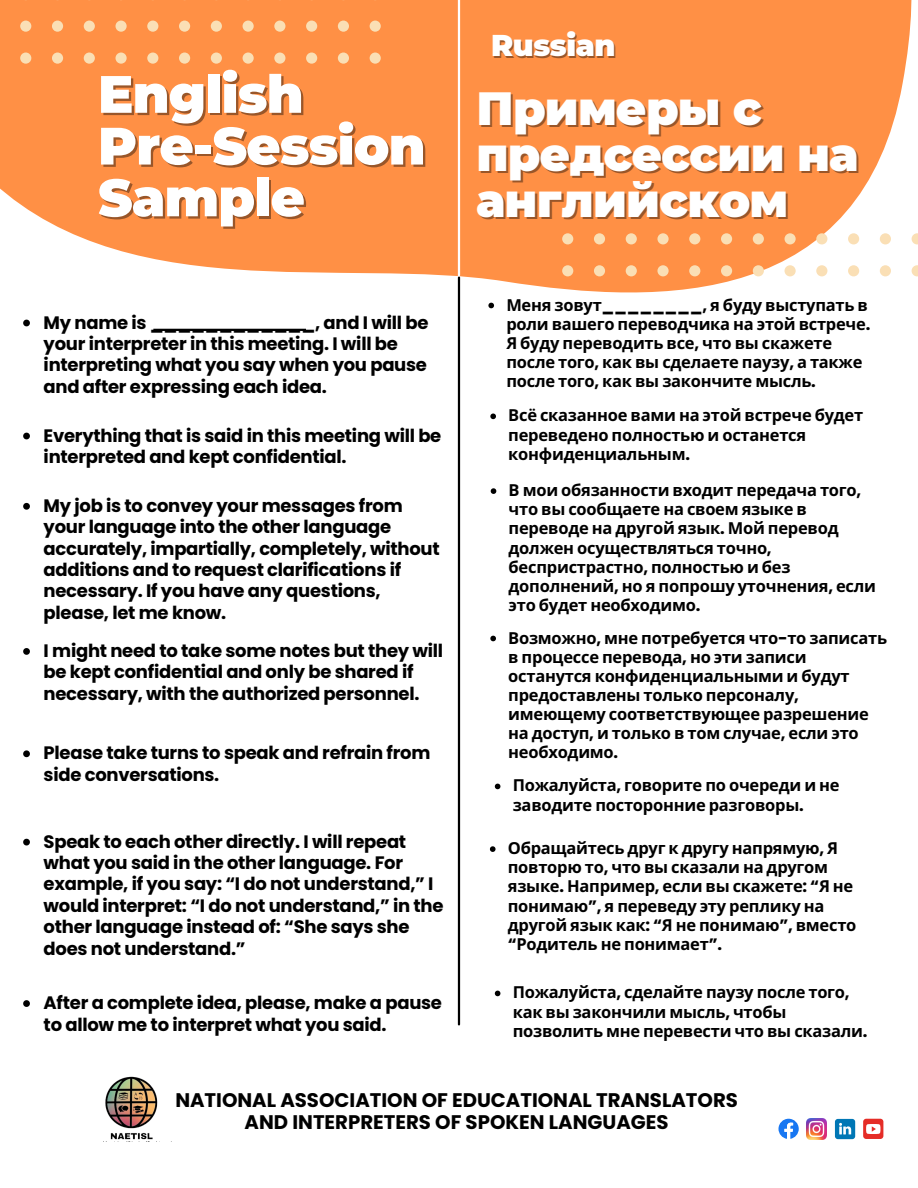
<style>
.page{position:relative;width:918px;height:1188px;background:#fff}
.page>*{position:absolute;margin:0;border:0;box-sizing:border-box;transform-origin:0 0}
.t1{font:900 52.5px "Montserrat";letter-spacing:-.015em;color:#fff}
.t2{font:900 46.5px "Montserrat";letter-spacing:-.015em;color:#fff}
.t3{font:900 30px "Montserrat";letter-spacing:-.015em;color:#fff}
.t4{font:700 19.65px/22px "Poppins";color:#000;text-align:center}
.t5{font:700 18px/21.3px "Poppins";letter-spacing:-.015em;color:#000}
.t6{font:700 16.5px/19.2px "Noto Sans";letter-spacing:-.015em;color:#000}
.s1{font-family:"Poppins"}
</style>
<div class="page">
<svg style="left:0;top:0;width:918px;height:312px;fill:#ff9045"></svg>
<svg style="left:115px;top:0;width:12px;height:1px"></svg>
<div style="left:20px;top:21px;width:11px;height:11px;background:#fadfb5;border-radius:50%"></div>
<div style="left:52px;top:21px;width:11px;height:11px;background:#fadfb5;border-radius:50%"></div>
<div style="left:84px;top:21px;width:11px;height:11px;background:#fadfb5;border-radius:50%"></div>
<div style="left:115px;top:21px;width:12px;height:11px;background:#fadfb5;border-radius:50%"></div>
<div style="left:147px;top:21px;width:11px;height:11px;background:#fadfb5;border-radius:50%"></div>
<div style="left:20px;top:53px;width:11px;height:11px;background:#fadfb5;border-radius:50%"></div>
<div style="left:52px;top:53px;width:11px;height:11px;background:#fadfb5;border-radius:50%"></div>
<div style="left:84px;top:53px;width:11px;height:11px;background:#fadfb5;border-radius:50%"></div>
<div style="left:115px;top:53px;width:12px;height:11px;background:#fadfb5;border-radius:50%"></div>
<div style="left:147px;top:53px;width:11px;height:11px;background:#fadfb5;border-radius:50%"></div>
<div style="left:179px;top:21px;width:11px;height:11px;background:#fadfb5;border-radius:50%"></div>
<div style="left:211px;top:21px;width:11px;height:11px;background:#fadfb5;border-radius:50%"></div>
<div style="left:243px;top:21px;width:11px;height:11px;background:#fadfb5;border-radius:50%"></div>
<div style="left:274px;top:21px;width:11px;height:11px;background:#fadfb5;border-radius:50%"></div>
<div style="left:306px;top:21px;width:11px;height:11px;background:#fadfb5;border-radius:50%"></div>
<div style="left:338px;top:21px;width:11px;height:11px;background:#fadfb5;border-radius:50%"></div>
<div style="left:370px;top:21px;width:11px;height:11px;background:#fadfb5;border-radius:50%"></div>
<div style="left:179px;top:53px;width:11px;height:11px;background:#fadfb5;border-radius:50%"></div>
<div style="left:211px;top:53px;width:11px;height:11px;background:#fadfb5;border-radius:50%"></div>
<div style="left:243px;top:53px;width:11px;height:11px;background:#fadfb5;border-radius:50%"></div>
<div style="left:274px;top:53px;width:11px;height:11px;background:#fadfb5;border-radius:50%"></div>
<div style="left:306px;top:53px;width:11px;height:11px;background:#fadfb5;border-radius:50%"></div>
<div style="left:338px;top:53px;width:11px;height:11px;background:#fadfb5;border-radius:50%"></div>
<div style="left:370px;top:53px;width:11px;height:11px;background:#fadfb5;border-radius:50%"></div>
<hr style="left:458px;top:278px;width:2px;height:746px;background:#000">
<hr style="left:458px;top:0;width:2px;height:275px;background:#fff">
<div style="left:562px;top:233px;width:11px;height:11px;background:#fadfb5;border-radius:50%"></div>
<div style="left:594px;top:233px;width:11px;height:11px;background:#fadfb5;border-radius:50%"></div>
<div style="left:626px;top:233px;width:11px;height:11px;background:#fadfb5;border-radius:50%"></div>
<div style="left:657px;top:233px;width:12px;height:11px;background:#fadfb5;border-radius:50%"></div>
<div style="left:689px;top:233px;width:11px;height:11px;background:#fadfb5;border-radius:50%"></div>
<div style="left:721px;top:233px;width:11px;height:11px;background:#fadfb5;border-radius:50%"></div>
<div style="left:753px;top:233px;width:11px;height:11px;background:#fadfb5;border-radius:50%"></div>
<div style="left:562px;top:265px;width:11px;height:11px;background:#fadfb5;border-radius:50%"></div>
<div style="left:594px;top:265px;width:11px;height:11px;background:#fadfb5;border-radius:50%"></div>
<div style="left:626px;top:265px;width:11px;height:11px;background:#fadfb5;border-radius:50%"></div>
<div style="left:657px;top:265px;width:12px;height:11px;background:#fadfb5;border-radius:50%"></div>
<div style="left:689px;top:265px;width:11px;height:11px;background:#fadfb5;border-radius:50%"></div>
<div style="left:721px;top:265px;width:11px;height:11px;background:#fadfb5;border-radius:50%"></div>
<div style="left:753px;top:265px;width:11px;height:11px;background:#fadfb5;border-radius:50%"></div>
<div style="left:785px;top:233px;width:11px;height:11px;background:#fadfb5;border-radius:50%"></div>
<div style="left:816px;top:233px;width:11px;height:11px;background:#fadfb5;border-radius:50%"></div>
<div style="left:848px;top:233px;width:11px;height:11px;background:#fadfb5;border-radius:50%"></div>
<div style="left:880px;top:233px;width:11px;height:11px;background:#fadfb5;border-radius:50%"></div>
<svg style="left:912px;top:233px;width:6px;height:11px"></svg>
<div style="left:785px;top:265px;width:11px;height:11px;background:#fadfb5;border-radius:50%"></div>
<div style="left:816px;top:265px;width:11px;height:11px;background:#fadfb5;border-radius:50%"></div>
<div style="left:848px;top:265px;width:11px;height:11px;background:#fadfb5;border-radius:50%"></div>
<div style="left:880px;top:265px;width:11px;height:11px;background:#fadfb5;border-radius:50%"></div>
<svg style="left:912px;top:265px;width:6px;height:11px"></svg>
<svg style="left:23px;top:320px;width:7px;height:6px"></svg>
<svg style="left:488px;top:303px;width:6px;height:5px"></svg>
<svg style="left:23px;top:433px;width:7px;height:6px"></svg>
<svg style="left:490px;top:414px;width:6px;height:5px"></svg>
<svg style="left:23px;top:503px;width:7px;height:7px"></svg>
<svg style="left:491px;top:488px;width:5px;height:6px"></svg>
<svg style="left:23px;top:648px;width:7px;height:7px"></svg>
<svg style="left:490px;top:636px;width:6px;height:5px"></svg>
<svg style="left:23px;top:750px;width:7px;height:7px"></svg>
<svg style="left:495px;top:784px;width:5px;height:5px"></svg>
<svg style="left:23px;top:839px;width:7px;height:6px"></svg>
<svg style="left:490px;top:846px;width:6px;height:6px"></svg>
<svg style="left:23px;top:1000px;width:7px;height:7px"></svg>
<svg style="left:495px;top:991px;width:5px;height:5px"></svg>
<hr style="left:153px;top:329px;width:153px;height:2px;background:#000">
<img style="left:105px;top:1076px;width:53px;height:64px">
<svg style="left:778px;top:1119px;width:21px;height:20px"></svg>
<img style="left:807px;top:1119px;width:20px;height:20px">
<svg style="left:835px;top:1119px;width:20px;height:20px"></svg>
<div style="left:863px;top:1119px;width:20px;height:20px;background:#e52d27;border-radius:3px"></div>
<svg style="left:866px;top:1124px;width:14px;height:10px"></svg>
<h3 class="t1" style="left:98px;top:62px;width:207px">English</h3>
<h2 class="t1" style="left:98px;top:114px;width:329px">Pre-Session</h2>
<p class="t1" style="left:98px;top:165px;width:208px">Sample</p>
<p class="t5" style="left:44px;top:312px;width:386px">My name is ____________, and I will be your interpreter in this meeting. I will be interpreting what you say when you pause and after expressing each idea.</p>
<p class="t5" style="left:44px;top:425px;width:399px">Everything that is said in this meeting will be interpreted and kept confidential.</p>
<p class="t5" style="left:44px;top:495px;width:398px">My job is to convey your messages from your language into the other language accurately, impartially, completely, without additions and to request clarifications if necessary. If you have any questions, please, let me know.</p>
<h3 class="t3" style="left:491px;top:27px;width:126px">Russian</h3>
<p class="t2" style="left:476px;top:80px;width:287px">Примеры с</p>
<p class="t2" style="left:476px;top:126px;width:383px">предсессии на</p>
<h1 class="t2" style="left:476px;top:172px;width:313px">английском</h1>
<p class="t6" style="left:506px;top:295px;width:366px">Меня зовут<span class="s1">________,</span> я буду выступать в роли вашего переводчика на этой встрече<span class="s1">.<br></span>Я буду переводить все<span class="s1">,</span> что вы скажете после того<span class="s1">,</span> как вы сделаете паузу<span class="s1">,</span> а также</p>
<p class="t6" style="left:506px;top:371px;width:311px">после того<span class="s1">,</span> как вы закончите мысль<span class="s1">.</span></p>
<p class="t6" style="left:508px;top:405px;width:356px">Всё сказанное вами на этой встрече будет переведено полностью и останется</p>
<p class="t6" style="left:508px;top:444px;width:183px">конфиденциальным<span class="s1">.</span></p>
<p class="t6" style="left:509px;top:480px;width:369px">В мои обязанности входит передача того<span class="s1">, </span>что вы сообщаете на своем языке в переводе на другой язык<span class="s1">.</span> Мой перевод должен осуществляться точно<span class="s1">, </span>беспристрастно<span class="s1">,</span> полностью и без дополнений<span class="s1">,</span> но я попрошу уточнения<span class="s1">,</span> если</p>
<p class="t6" style="left:509px;top:595px;width:193px">это будет необходимо<span class="s1">.</span></p>
<p class="t5" style="left:44px;top:640px;width:401px">I might need to take some notes but they will be kept confidential and only be shared if necessary, with the authorized personnel.</p>
<p class="t6" style="left:508px;top:628px;width:380px">Возможно<span class="s1">,</span> мне потребуется что<span class="s1">-</span>то записать в процессе перевода<span class="s1">,</span> но эти записи останутся конфиденциальными и будут предоставлены только персоналу<span class="s1">, </span>имеющему соответствующее разрешение на доступ<span class="s1">,</span> и только в том случае<span class="s1">,</span> если это</p>
<p class="t5" style="left:44px;top:742px;width:388px">Please take turns to speak and refrain from</p>
<p class="t6" style="left:508px;top:742px;width:111px">необходимо<span class="s1">.</span></p>
<p class="t5" style="left:44px;top:764px;width:177px">side conversations.</p>
<p class="t6" style="left:513px;top:775px;width:328px">Пожалуйста<span class="s1">,</span> говорите по очереди и не заводите посторонние разговоры<span class="s1">.</span></p>
<h4 class="t5" style="left:44px;top:831px;width:401px">Speak to each other directly. I will repeat what you said in the other language. For example, if you say: “I do not understand,” I would interpret: “I do not understand,” in the other language instead of: “She says she does not understand.”</h4>
<p class="t6" style="left:508px;top:838px;width:350px">Обращайтесь друг к другу напрямую<span class="s1">,</span> Я повторю то<span class="s1">,</span> что вы сказали на другом языке<span class="s1">.</span> Например<span class="s1">,</span> если вы скажете<span class="s1">: “</span>Я не понимаю<span class="s1">”,</span> я переведу эту реплику на другой язык как<span class="s1">: “</span>Я не понимаю<span class="s1">”,</span> вместо</p>
<p class="t6" style="left:508px;top:934px;width:216px"><span class="s1">“</span>Родитель не понимает<span class="s1">”.</span></p>
<p class="t5" style="left:44px;top:992px;width:400px">After a complete idea, please, make a pause to allow me to interpret what you said.</p>
<p class="t6" style="left:513px;top:982px;width:356px">Пожалуйста<span class="s1">,</span> сделайте паузу после того<span class="s1">, </span>как вы закончили мысль<span class="s1">,</span> чтобы позволить мне перевести что вы сказали<span class="s1">.</span></p>
<p class="t4" style="left:175px;top:1089px;width:564px">NATIONAL ASSOCIATION OF EDUCATIONAL TRANSLATORS<br>AND INTERPRETERS OF SPOKEN LANGUAGES</p>
</div>
